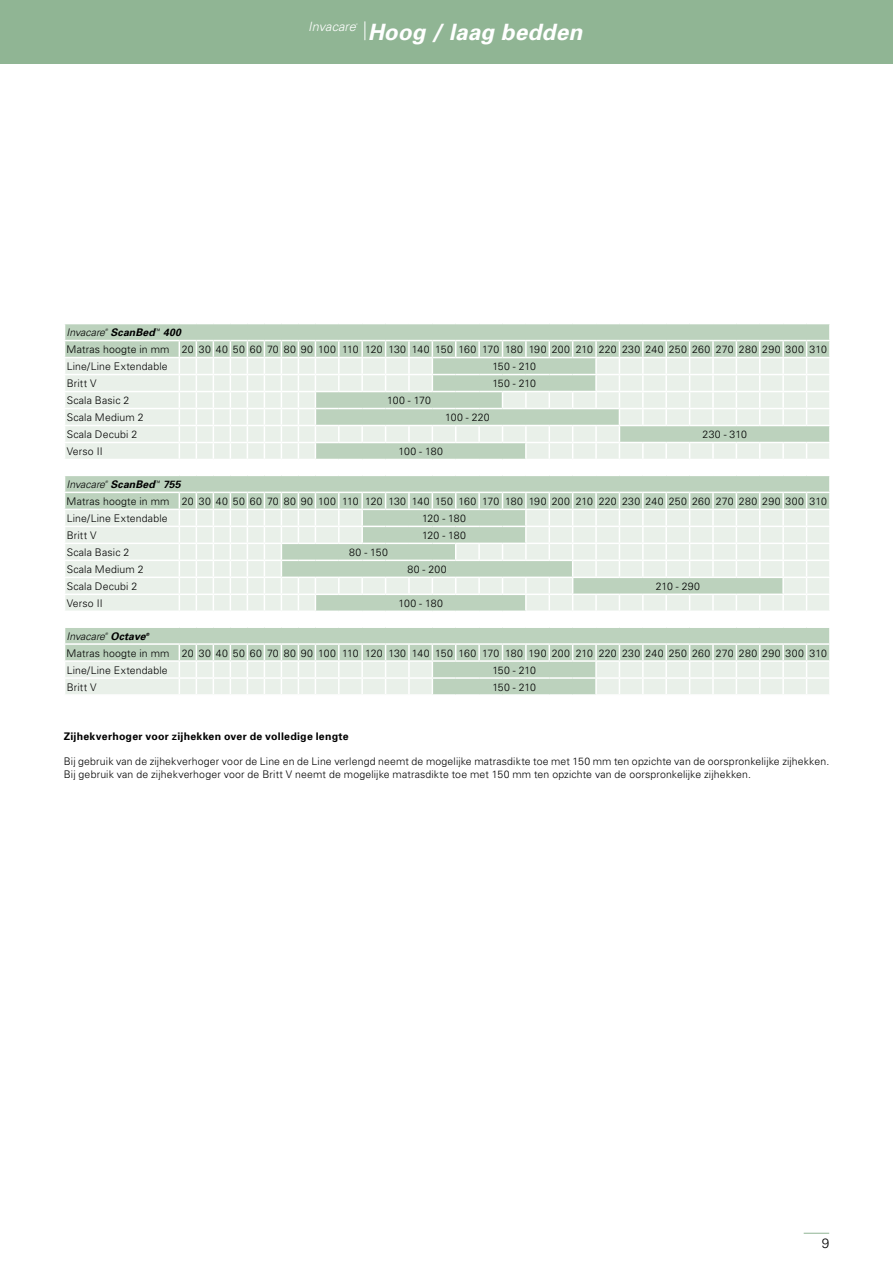
<style>
.page{position:relative;width:893px;height:1263px;background:#fff}
.page>*{position:absolute;margin:0;border:0;box-sizing:border-box;transform-origin:0 0}
.t1{font:italic 700 22.5px "Univers";letter-spacing:.005em;color:#fff}
.t2{font:300 13.5px "Univers";color:#000}
.t3{font:italic 300 12.75px "Univers";color:#fff}
.t4{font:300 10.5px/17px "Univers";letter-spacing:.015em;color:#000}
.t5{font:700 10.5px "Univers";letter-spacing:.025em;color:#000}
.t6{font:italic 300 10.5px "Univers";letter-spacing:-.005em;color:#000}
.t7{font:italic 700 10.5px "Univers";color:#000}
.t8{font:italic 700 4.35px "Univers";color:#000}
.t9{font:italic 300 3.45px "Univers";color:#000}
.t10{font:italic 300 2.25px "Univers";color:#fff}
.s1{font-weight:700;font-style:italic}
</style>
<div class="page">
<div style="left:0;top:0;width:893px;height:64px;background:#90b594"></div>
<svg style="left:365px;top:21px;width:1px;height:19px"></svg>
<svg style="left:65px;top:324px;width:114px;height:33px;fill:#bcd2bd"></svg>
<div style="left:65px;top:358px;width:114px;height:101px;background:#e9f0e9"></div>
<hr style="left:64px;top:340px;width:115px;height:1px;background:#fff">
<hr style="left:64px;top:374px;width:115px;height:1px;background:#fff">
<hr style="left:64px;top:391px;width:115px;height:1px;background:#fff">
<hr style="left:64px;top:408px;width:115px;height:1px;background:#fff">
<hr style="left:64px;top:425px;width:115px;height:1px;background:#fff">
<hr style="left:64px;top:442px;width:115px;height:1px;background:#fff">
<svg style="left:179px;top:324px;width:651px;height:135px"></svg>
<svg style="left:65px;top:476px;width:114px;height:33px;fill:#bcd2bd"></svg>
<div style="left:65px;top:510px;width:114px;height:100px;background:#e9f0e9"></div>
<hr style="left:64px;top:492px;width:115px;height:1px;background:#fff">
<hr style="left:64px;top:526px;width:115px;height:1px;background:#fff">
<hr style="left:64px;top:543px;width:115px;height:1px;background:#fff">
<hr style="left:64px;top:560px;width:115px;height:1px;background:#fff">
<hr style="left:64px;top:577px;width:115px;height:1px;background:#fff">
<hr style="left:64px;top:594px;width:115px;height:1px;background:#fff">
<svg style="left:179px;top:475px;width:651px;height:136px"></svg>
<hr style="left:315px;top:610px;width:24px;height:2px;background:#fff">
<hr style="left:339px;top:610px;width:23px;height:2px;background:#fff">
<hr style="left:362px;top:610px;width:24px;height:2px;background:#fff">
<hr style="left:386px;top:610px;width:23px;height:2px;background:#fff">
<hr style="left:409px;top:610px;width:23px;height:2px;background:#fff">
<hr style="left:432px;top:610px;width:24px;height:2px;background:#fff">
<hr style="left:456px;top:610px;width:23px;height:2px;background:#fff">
<hr style="left:479px;top:610px;width:23px;height:2px;background:#fff">
<hr style="left:502px;top:610px;width:24px;height:2px;background:#fff">
<hr style="left:526px;top:610px;width:23px;height:2px;background:#fff">
<hr style="left:549px;top:610px;width:24px;height:2px;background:#fff">
<hr style="left:573px;top:610px;width:23px;height:2px;background:#fff">
<hr style="left:596px;top:610px;width:23px;height:2px;background:#fff">
<hr style="left:619px;top:610px;width:24px;height:2px;background:#fff">
<hr style="left:643px;top:610px;width:23px;height:2px;background:#fff">
<hr style="left:666px;top:610px;width:24px;height:2px;background:#fff">
<hr style="left:690px;top:610px;width:23px;height:2px;background:#fff">
<hr style="left:713px;top:610px;width:23px;height:2px;background:#fff">
<hr style="left:736px;top:610px;width:24px;height:2px;background:#fff">
<hr style="left:760px;top:610px;width:23px;height:2px;background:#fff">
<hr style="left:783px;top:610px;width:23px;height:2px;background:#fff">
<hr style="left:806px;top:610px;width:25px;height:2px;background:#fff">
<svg style="left:65px;top:627px;width:765px;height:67px"></svg>
<svg style="left:804px;top:1233px;width:25px;height:1px"></svg>
<p class="t3" style="left:308px;top:19px;width:49px">Invacare</p>
<p class="t10" style="left:356px;top:22px;width:3px">®</p>
<h1 class="t1" style="left:368px;top:19px;width:216px">Hoog / laag bedden</h1>
<p class="t4" style="left:67px;top:324px;width:762px;text-indent:44px"><span class="s1">ScanBed</span><sup>™</sup> <span class="s1">400<br></span>Matras hoogte in mm 20 30 40 50 60 70 80 90 100 110 120 130 140 150 160 170 180 190 200 210 220 230 240 250 260 270 280 290 300 310<br>Line/Line Extendable</p>
<p class="t6" style="left:67px;top:326px;width:40px">Invacare</p>
<p class="t9" style="left:105px;top:328px;width:4px">®</p>
<p class="t4" style="left:492px;top:358px;width:45px">150 - 210</p>
<p class="t4" style="left:67px;top:375px;width:31px">Britt V</p>
<p class="t4" style="left:492px;top:375px;width:45px">150 - 210</p>
<p class="t4" style="left:67px;top:392px;width:64px">Scala Basic 2</p>
<p class="t4" style="left:387px;top:392px;width:45px">100 - 170</p>
<p class="t4" style="left:67px;top:409px;width:78px">Scala Medium 2</p>
<p class="t4" style="left:445px;top:409px;width:46px">100 - 220</p>
<p class="t4" style="left:67px;top:426px;width:72px">Scala Decubi 2</p>
<p class="t4" style="left:702px;top:426px;width:46px">230 - 310</p>
<p class="t4" style="left:67px;top:443px;width:38px">Verso II</p>
<p class="t4" style="left:398px;top:443px;width:46px">100 - 180</p>
<p class="t6" style="left:67px;top:478px;width:40px">Invacare</p>
<p class="t9" style="left:105px;top:480px;width:4px">®</p>
<p class="t4" style="left:67px;top:476px;width:762px;text-indent:44px"><span class="s1">ScanBed</span><sup>™</sup> <span class="s1">755<br></span>Matras hoogte in mm 20 30 40 50 60 70 80 90 100 110 120 130 140 150 160 170 180 190 200 210 220 230 240 250 260 270 280 290 300 310<br>Line/Line Extendable</p>
<p class="t4" style="left:422px;top:510px;width:45px">120 - 180</p>
<p class="t4" style="left:67px;top:527px;width:31px">Britt V</p>
<p class="t4" style="left:422px;top:527px;width:45px">120 - 180</p>
<p class="t4" style="left:67px;top:544px;width:64px">Scala Basic 2</p>
<p class="t4" style="left:349px;top:544px;width:40px">80 - 150</p>
<p class="t4" style="left:67px;top:561px;width:78px">Scala Medium 2</p>
<p class="t4" style="left:407px;top:561px;width:41px">80 - 200</p>
<p class="t4" style="left:67px;top:578px;width:72px">Scala Decubi 2</p>
<p class="t4" style="left:656px;top:578px;width:46px">210 - 290</p>
<p class="t4" style="left:67px;top:595px;width:38px">Verso II</p>
<p class="t4" style="left:398px;top:595px;width:46px">100 - 180</p>
<p class="t6" style="left:67px;top:630px;width:40px">Invacare</p>
<p class="t9" style="left:105px;top:631px;width:4px">®</p>
<p class="t7" style="left:111px;top:630px;width:37px">Octave</p>
<p class="t8" style="left:146px;top:632px;width:5px">®</p>
<p class="t4" style="left:67px;top:644px;width:762px">Matras hoogte in mm 20 30 40 50 60 70 80 90 100 110 120 130 140 150 160 170 180 190 200 210 220 230 240 250 260 270 280 290 300 310<br>Line/Line Extendable</p>
<p class="t4" style="left:492px;top:661px;width:45px">150 - 210</p>
<p class="t4" style="left:67px;top:678px;width:31px">Britt V</p>
<p class="t4" style="left:492px;top:678px;width:45px">150 - 210</p>
<p class="t5" style="left:64px;top:730px;width:286px">Zijhekverhoger voor zijhekken over de volledige lengte</p>
<p class="t4" style="left:64px;top:755px;width:767px;line-height:12.6px">Bij gebruik van de zijhekverhoger voor de Line en de Line verlengd neemt de mogelijke matrasdikte toe met 150 mm ten opzichte van de oorspronkelijke zijhekken.<br>Bij gebruik van de zijhekverhoger voor de Britt V neemt de mogelijke matrasdikte toe met 150 mm ten opzichte van de oorspronkelijke zijhekken.</p>
<p class="t2" style="left:822px;top:1235px;width:9px">9</p>
</div>
